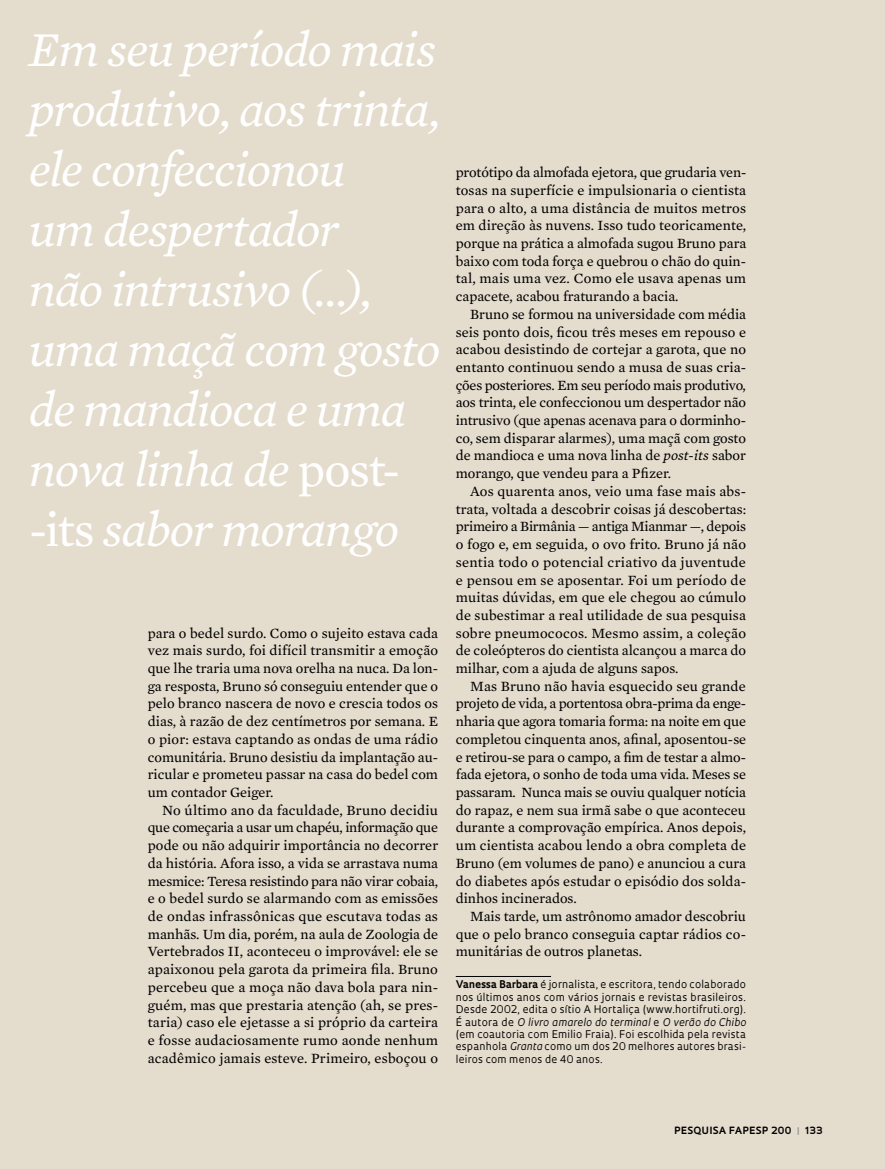
<style>
.page{position:relative;width:885px;height:1169px;background:#fff}
.page>*{position:absolute;margin:0;border:0;box-sizing:border-box;transform-origin:0 0}
.t1{font:italic 49.5px/60px "Mercury Text G2";letter-spacing:-.025em;color:#fff}
.t2{font:14.4px/17.7px "Mercury Text G2";color:#000;text-align:justify}
.t3{font:10.35px/12.5px "Oculum";letter-spacing:.025em;color:#000;text-align:justify}
.t4{font:700 9.75px "Oculum";letter-spacing:.045em;color:#000}
.s1{font-style:normal}
.s2{font-style:italic}
.s3{font-weight:700}
.s4{color:#939598}
</style>
<div class="page">
<div style="left:0;top:0;width:885px;height:1168px;background:#e4dccd"></div>
<hr style="left:456px;top:976px;width:95px;height:1px;background:#000">
<h1 class="t1" style="left:29px;top:17px;width:413px">Em seu período mais produtivo, aos trinta, ele confeccionou<br>um despertador<br>não intrusivo (…), uma maçã com gosto de mandioca e uma nova linha de <span class="s1">post--its</span> sabor morango</h1>
<p class="t2" style="left:148px;top:623px;width:292px">para o bedel surdo. Como o sujeito estava cada vez mais surdo, foi difícil transmitir a emoção que lhe traria uma nova orelha na nuca. Da lon&shy;ga resposta, Bruno só conseguiu entender que o pelo branco nascera de novo e crescia todos os dias, à razão de dez centímetros por semana. E o pior: estava captando as ondas de uma rádio comunitária. Bruno desistiu da implantação au&shy;ricular e prometeu passar na casa do bedel com um contador Geiger.</p>
<p class="t2" style="left:148px;top:800px;width:292px;text-align:left;text-indent:14px">No último ano da faculdade, Bruno decidiu que começaria a usar um chapéu, informação que pode ou não adquirir importância no decorrer da história. Afora isso, a vida se arrastava numa mesmice: Teresa resistindo para não virar cobaia, e o bedel surdo se alarmando com as emissões de ondas infrassônicas que escutava todas as manhãs. Um dia, porém, na aula de Zoologia de Vertebrados II, aconteceu o improvável: ele se apaixonou pela garota da primeira fila. Bruno percebeu que a moça não dava bola para nin&shy;guém, mas que prestaria atenção (ah, se pres&shy;taria) caso ele ejetasse a si próprio da carteira e fosse audaciosamente rumo aonde nenhum acadêmico jamais esteve. Primeiro, esboçou o</p>
<p class="t2" style="left:456px;top:163px;width:292px;text-align:left">protótipo da almofada ejetora, que grudaria ven&shy;tosas na superfície e impulsionaria o cientista para o alto, a uma distância de muitos metros em direção às nuvens. Isso tudo teoricamente, porque na prática a almofada sugou Bruno para baixo com toda força e quebrou o chão do quin&shy;tal, mais uma vez. Como ele usava apenas um capacete, acabou fraturando a bacia.</p>
<p class="t2" style="left:456px;top:304px;width:292px;text-align:left;text-indent:14px">Bruno se formou na universidade com média seis ponto dois, ficou três meses em repouso e acabou desistindo de cortejar a garota, que no entanto continuou sendo a musa de suas cria-- ções posteriores. Em seu período mais produtivo, aos trinta, ele confeccionou um despertador não intrusivo (que apenas acenava para o dorminho&shy;co, sem disparar alarmes), uma maçã com gosto de mandioca e uma nova linha de <span class="s2">post-its</span> sabor morango, que vendeu para a Pfizer.</p>
<p class="t2" style="left:456px;top:481px;width:292px;text-indent:14px">Aos quarenta anos, veio uma fase mais abs&shy;trata, voltada a descobrir coisas já descobertas: primeiro a Birmânia — antiga Mianmar —, depois o fogo e, em seguida, o ovo frito. Bruno já não sentia todo o potencial criativo da juventude e pensou em se aposentar. Foi um período de muitas dúvidas, em que ele chegou ao cúmulo de subestimar a real utilidade de sua pesquisa sobre pneumococos. Mesmo assim, a coleção de coleópteros do cientista alcançou a marca do milhar, com a ajuda de alguns sapos.</p>
<p class="t2" style="left:456px;top:676px;width:292px;text-indent:14px">Mas Bruno não havia esquecido seu grande projeto de vida, a portentosa obra-prima da enge&shy;nharia que agora tomaria forma: na noite em que completou cinquenta anos, afinal, aposentou-se e retirou-se para o campo, a fim de testar a almo&shy;fada ejetora, o sonho de toda uma vida. Meses se passaram. Nunca mais se ouviu qualquer notícia do rapaz, e nem sua irmã sabe o que aconteceu durante a comprovação empírica. Anos depois, um cientista acabou lendo a obra completa de Bruno (em volumes de pano) e anunciou a cura do diabetes após estudar o episódio dos solda&shy;dinhos incinerados.</p>
<p class="t2" style="left:456px;top:906px;width:292px;text-indent:14px">Mais tarde, um astrônomo amador descobriu que o pelo branco conseguia captar rádios co&shy;munitárias de outros planetas.</p>
<p class="t3" style="left:456px;top:978px;width:292px"><span class="s3">Vanessa Barbara</span> é jornalista, e escritora, tendo colaborado nos últimos anos com vários jornais e revistas brasileiros.<br>Desde 2002, edita o sítio A Hortaliça (www.hortifruti.org).<br>É autora de <span class="s2">O livro amarelo do terminal</span> e <span class="s2">O verão do Chibo </span>(em coautoria com Emilio Fraia). Foi escolhida pela revista espanhola <span class="s2">Granta</span> como um dos 20 melhores autores brasi&shy;leiros com menos de 40 anos.</p>
<p class="t4" style="left:674px;top:1123px;width:150px">PESQUISA FAPESP 200 <span class="s4">|</span> 133</p>
</div>
